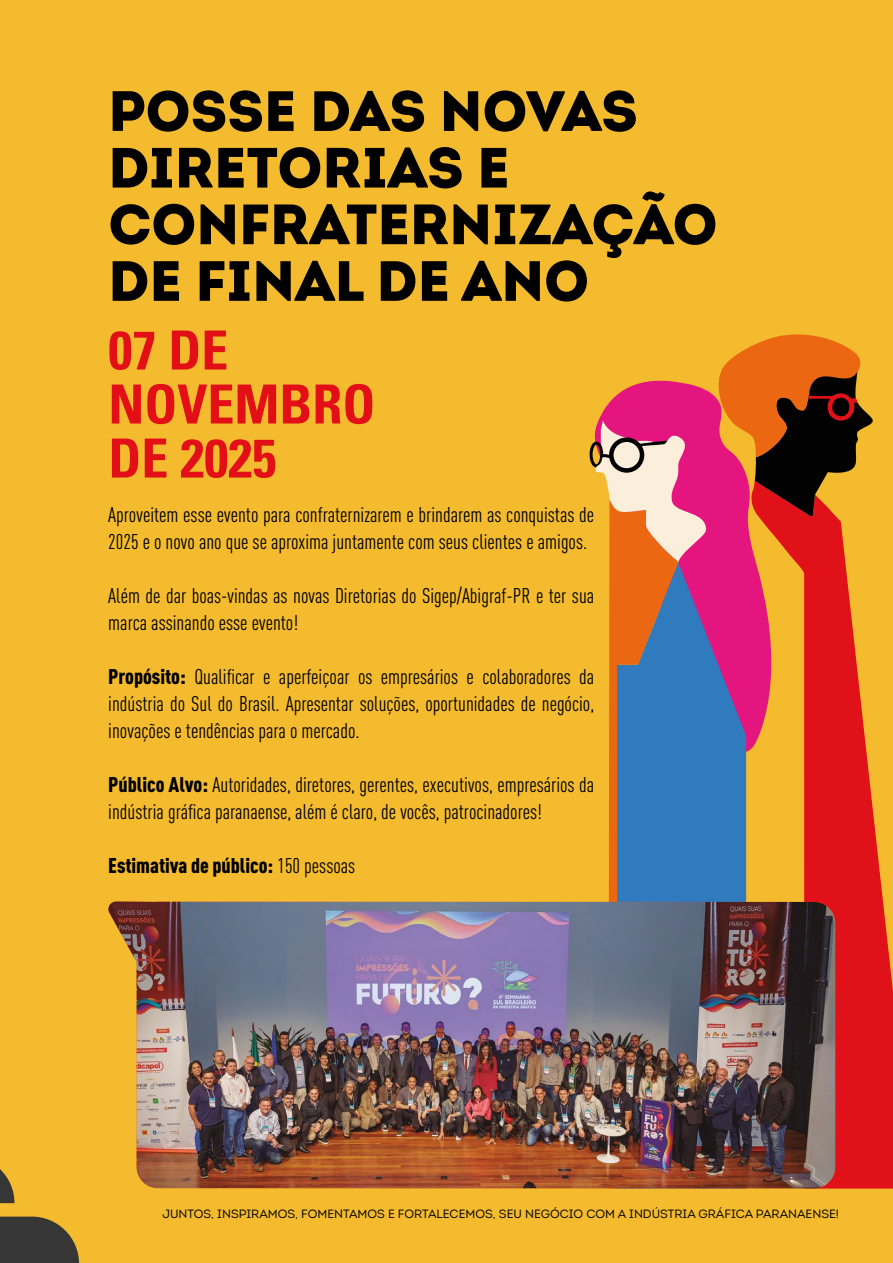
<style>
.page{position:relative;width:893px;height:1263px;background:#f4bb2f}
.page>*{position:absolute;margin:0;border:0;box-sizing:border-box;transform-origin:0 0}
.t1{font:56.7px/56.7px "Intro Black Alt";color:#000}
.t2{font:700 condensed 54px/54px "Univers LT Std";color:#e30f17}
.t3{font:21px/27px "DIN Cond";color:#000}
.t4{font:900 21px "DIN Cond";color:#000}
.t5{font:12px "Intro Book Alt";color:#020203}
.s1{font-weight:900}
.s2{font-weight:400}
</style>
<div class="page">
<svg style="left:0;top:1169px;width:14px;height:34px"></svg>
<svg style="left:0;top:1216px;width:79px;height:46px"></svg>
<svg style="left:589px;top:380px;width:162px;height:373px;fill:#e4157f"></svg>
<svg style="left:751px;top:516px;width:142px;height:672px;fill:#e1111a"></svg>
<svg style="left:678px;top:562px;width:68px;height:339px;fill:#307abe"></svg>
<svg style="left:608px;top:562px;width:70px;height:339px;fill:#307abe"></svg>
<div style="left:590px;top:442px;width:13px;height:25px;border:3px solid #020203;border-radius:50%"></div>
<svg style="left:596px;top:420px;width:111px;height:142px"></svg>
<svg style="left:714px;top:334px;width:159px;height:182px"></svg>
<hr style="left:0;top:1262px;width:79px;height:1px;background:#363636">
<img style="left:108px;top:901px;width:727px;height:287px">
<h1 class="t1" style="left:108px;top:82px;width:611px">POSSE DAS NOVAS<br>DIRETORIAS E<br>CONFRATERNIZAÇÃO<br>DE FINAL DE ANO</h1>
<h2 class="t2" style="left:108px;top:323px;width:269px">07 DE<br>NOVEMBRO<br>DE 2025</h2>
<p class="t3" style="left:108px;top:501px;width:487px">Aproveitem esse evento para confraternizarem e brindarem as conquistas de<br>2025 e o novo ano que se aproxima juntamente com seus clientes e amigos.</p>
<p class="t3" style="left:108px;top:582px;width:487px">Além de dar boas-vindas as novas Diretorias do Sigep/Abigraf-PR e ter sua marca assinando esse evento!</p>
<p class="t3" style="left:108px;top:663px;width:487px;text-align:justify"><span class="s1">Propósito:</span> Qualificar e aperfeiçoar os empresários e colaboradores da indústria do Sul do Brasil. Apresentar soluções, oportunidades de negócio, inovações e tendências para o mercado.</p>
<p class="t3" style="left:108px;top:771px;width:487px"><span class="s1">Público Alvo:</span> Autoridades, diretores, gerentes, executivos, empresários da indústria gráfica paranaense, além é claro, de vocês, patrocinadores!</p>
<p class="t4" style="left:108px;top:852px;width:248px">Estimativa de público: <span class="s2">150 pessoas</span></p>
<p class="t5" style="left:162px;top:1207px;width:678px">JUNTOS, INSPIRAMOS, FOMENTAMOS E FORTALECEMOS, SEU NEGÓCIO COM A INDÚSTRIA GRÁFICA PARANAENSE!</p>
</div>
